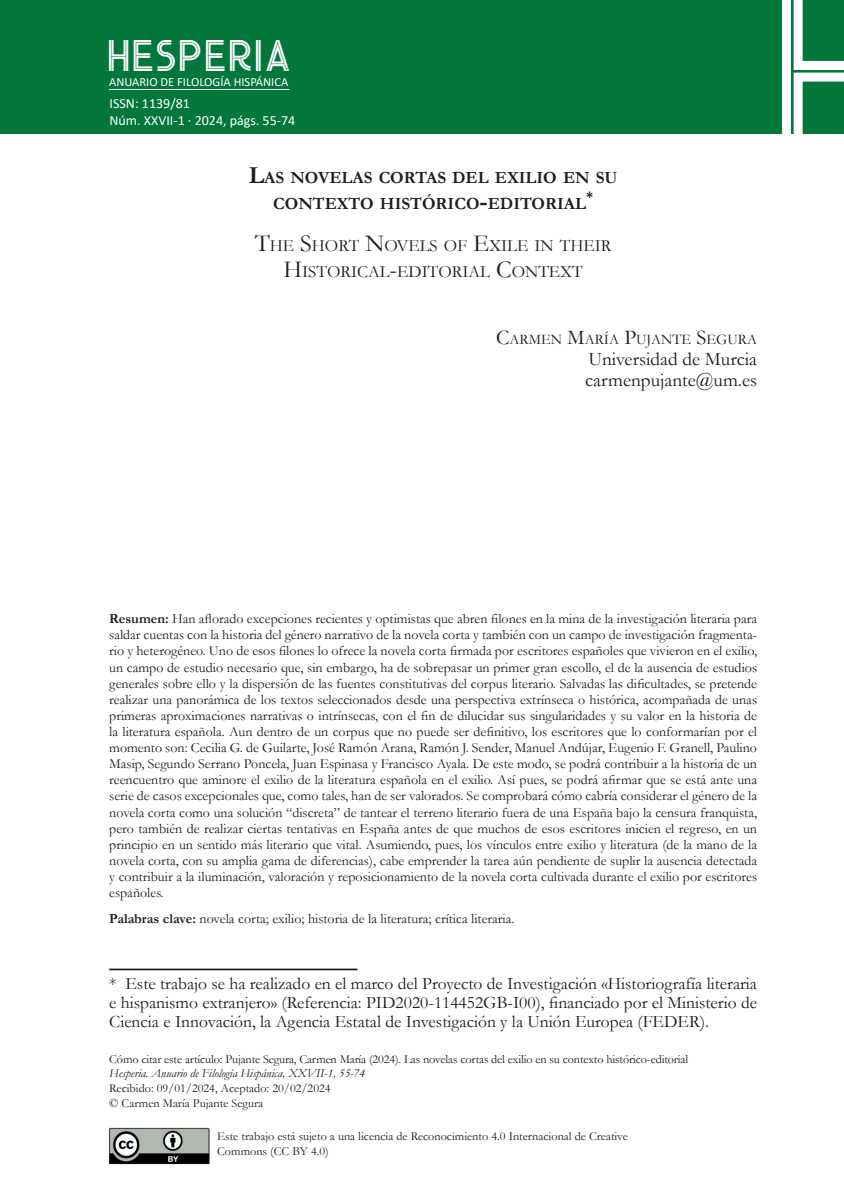
<style>
.page{position:relative;width:844px;height:1191px;background:#fff}
.page>*{position:absolute;margin:0;border:0;box-sizing:border-box;transform-origin:0 0}
.t1{font:200.9px "Urban Inline";color:#fff}
.t2{font:44.62px "Urban Inline";letter-spacing:.1em;color:#fff}
.t3{font:19.25px/21px "Garamond";color:#1d1d1b}
.t4{font:17.5px/19.2px "Garamond";color:#1d1d1b;text-align:justify}
.t5{font:700 17.15px/26.2px "Garamond";color:#1d1d1b;text-align:center}
.t6{font:17.15px/26.2px "Garamond";color:#1d1d1b;text-align:center}
.t7{font:14.7px "Garamond";color:#1d1d1b}
.t8{font:700 14.35px "Garamond";color:#1d1d1b}
.t9{font:14px/16.1px "Garamond";color:#1d1d1b;text-align:justify}
.t10{font:14px/16.8px "Calibri";color:#fff}
.t11{font:12.42px "Calibri";color:#fff}
.t12{font:12.25px/14.7px "Garamond";color:#1d1d1b}
.t13{font:italic 12.25px "Garamond";color:#1d1d1b}
.s1{font-size:24.5px}
.s2{font-size:21px}
.s3{font-weight:700}
</style>
<div class="page">
<div style="left:0;top:0;width:843px;height:134px;background:#01773a"></div>
<hr style="left:109px;top:968px;width:248px;height:2px;background:#1d1d1b">
<img style="left:108px;top:1127px;width:102px;height:38px">
<hr style="left:109px;top:89px;width:180px;height:1px;background:#fff">
<h2 class="t2" style="left:109px;top:35px;width:182px">HESPERIA</h2>
<p class="t11" style="left:109px;top:73px;width:180px">ANUARIO DE FILOLOGÍA HISPÁNICA</p>
<p class="t10" style="left:109px;top:94px;width:187px">ISSN: 1139/81<br>Núm. XXVII-1 · 2024, págs. 55-74</p>
<p class="t5" style="left:249px;top:165px;width:370px"><span class="s1">L</span>AS NOVELAS CORTAS DEL EXILIO EN SU<br>CONTEXTO HISTÓRICO<span class="s1">-</span>EDITORIAL</p>
<p class="t8" style="left:586px;top:187px;width:8px">*</p>
<p class="t6" style="left:254px;top:231px;width:358px"><span class="s1">T</span>HE <span class="s1">S</span>HORT <span class="s1">N</span>OVELS OF <span class="s1">E</span>XILE IN THEIR<br><span class="s1">H</span>ISTORICAL<span class="s1">-</span>EDITORIAL <span class="s1">C</span>ONTEXT</p>
<p class="t7" style="left:496px;top:330px;width:262px"><span class="s2">C</span>ARMEN <span class="s2">M</span>ARÍA <span class="s2">P</span>UJANTE <span class="s2">S</span>EGURA</p>
<h3 class="t3" style="left:585px;top:348px;width:173px">Universidad de Murcia carmenpujante@um.es</h3>
<h1 class="t1" style="left:781px;top:-25px;width:92px">H</h1>
<p class="t9" style="left:109px;top:610px;width:649px"><span class="s3">Resumen:</span> Han aflorado excepciones recientes y optimistas que abren filones en la mina de la investigación literaria para saldar cuentas con la historia del género narrativo de la novela corta y también con un campo de investigación fragmenta&shy;rio y heterogéneo. Uno de esos filones lo ofrece la novela corta firmada por escritores españoles que vivieron en el exilio, un campo de estudio necesario que, sin embargo, ha de sobrepasar un primer gran escollo, el de la ausencia de estudios generales sobre ello y la dispersión de las fuentes constitutivas del corpus literario. Salvadas las dificultades, se pretende realizar una panorámica de los textos seleccionados desde una perspectiva extrínseca o histórica, acompañada de unas primeras aproximaciones narrativas o intrínsecas, con el fin de dilucidar sus singularidades y su valor en la historia de la literatura española. Aun dentro de un corpus que no puede ser definitivo, los escritores que lo conformarían por el momento son: Cecilia G. de Guilarte, José Ramón Arana, Ramón J. Sender, Manuel Andújar, Eugenio F. Granell, Paulino Masip, Segundo Serrano Poncela, Juan Espinasa y Francisco Ayala. De este modo, se podrá contribuir a la historia de un reencuentro que aminore el exilio de la literatura española en el exilio. Así pues, se podrá afirmar que se está ante una serie de casos excepcionales que, como tales, han de ser valorados. Se comprobará cómo cabría considerar el género de la novela corta como una solución “discreta” de tantear el terreno literario fuera de una España bajo la censura franquista, pero también de realizar ciertas tentativas en España antes de que muchos de esos escritores inicien el regreso, en un principio en un sentido más literario que vital. Asumiendo, pues, los vínculos entre exilio y literatura (de la mano de la novela corta, con su amplia gama de diferencias), cabe emprender la tarea aún pendiente de suplir la ausencia detectada y contribuir a la iluminación, valoración y reposicionamiento de la novela corta cultivada durante el exilio por escritores españoles.</p>
<p class="t9" style="left:109px;top:910px;width:407px"><span class="s3">Palabras clave:</span> novela corta; exilio; historia de la literatura; crítica literaria.</p>
<p class="t4" style="left:109px;top:973px;width:649px">* Este trabajo se ha realizado en el marco del Proyecto de Investigación «Historiografía literaria e hispanismo extranjero» (Referencia: PID2020-114452GB-I00), financiado por el Ministerio de Ciencia e Innovación, la Agencia Estatal de Investigación y la Unión Europea (FEDER).</p>
<p class="t12" style="left:109px;top:1051px;width:580px">Cómo citar este artículo: Pujante Segura, Carmen María (2024). Las novelas cortas del exilio en su contexto histórico-editorial</p>
<p class="t13" style="left:109px;top:1065px;width:257px">Hesperia. Anuario de Filología Hispánica, XXVII-1, 55-74</p>
<p class="t12" style="left:109px;top:1080px;width:223px">Recibido: 09/01/2024, Aceptado: 20/02/2024 © Carmen María Pujante Segura</p>
<p class="t12" style="left:217px;top:1128px;width:412px">Este trabajo está sujeto a una licencia de Reconocimiento 4.0 Internacional de Creative<br>Commons (CC BY 4.0)</p>
</div>
